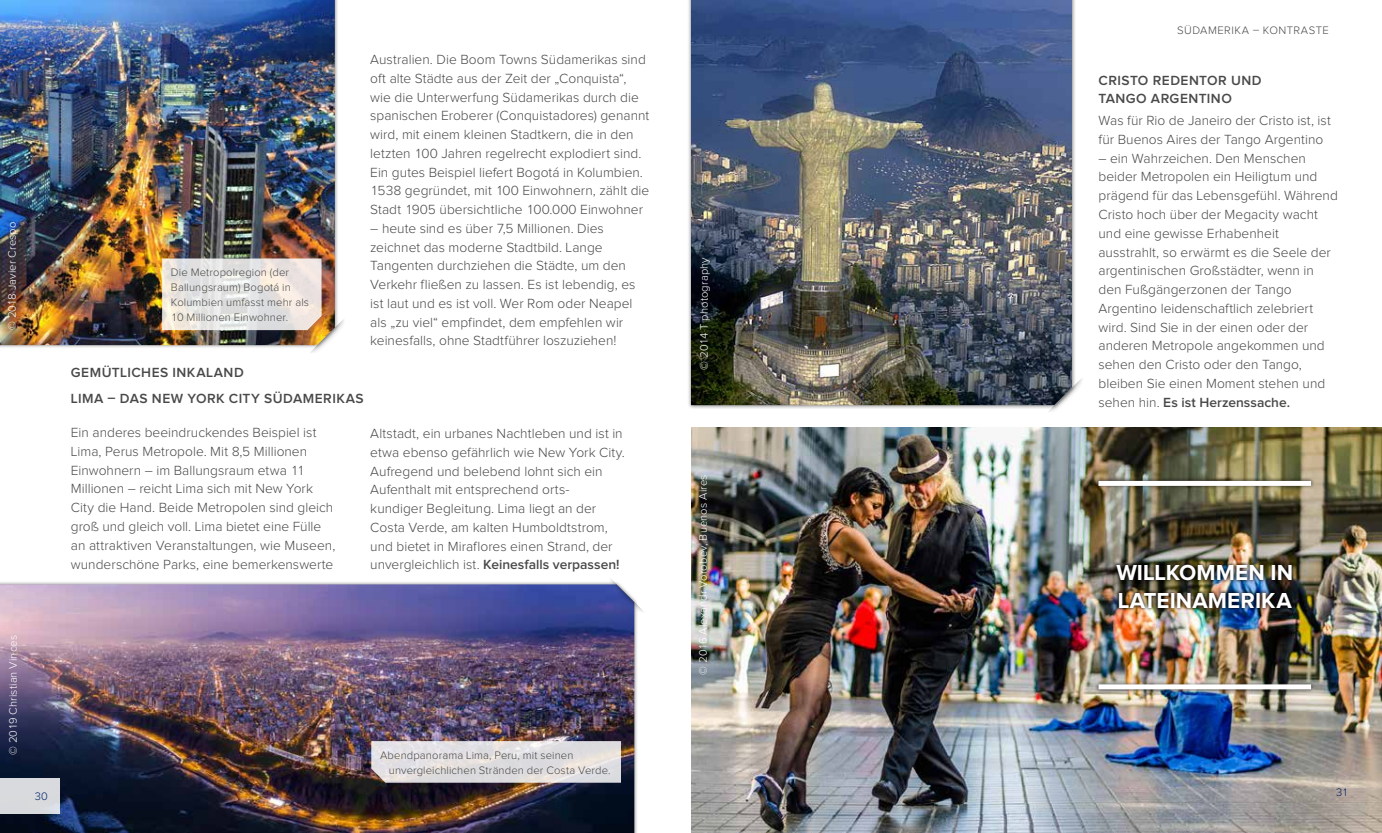
<style>
.page{position:relative;width:1382px;height:833px;background:#fff}
.page>*{position:absolute;margin:0;border:0;box-sizing:border-box;transform-origin:0 0}
.t1{font:700 22.5px/27.5px "Proxima Nova";letter-spacing:.005em;color:#fff}
.t2{font:300 13.75px/18.8px "Proxima Nova";color:#494948}
.t3{font:600 13.75px/25.9px "Proxima Nova";letter-spacing:.035em;color:#494948}
.t4{font:300 11.25px/15px "Proxima Nova";letter-spacing:.01em;color:#494948}
.t5{font:300 11.25px "Proxima Nova";letter-spacing:.01em;color:#fff}
.t6{font:300 11.25px "Proxima Nova";letter-spacing:.045em;color:#494948}
.t7{font:300 11.25px "Proxima Nova";color:#00226a}
.s1{font-weight:600}
</style>
<div class="page">
<img style="left:0;top:0;width:335px;height:345px">
<div style="left:309px;top:318px;width:36px;height:35px;background:#000;opacity:.75"></div>
<img style="left:162px;top:258px;width:179px;height:92px">
<div style="left:0;top:580px;width:638px;height:253px;background:#000;opacity:.5"></div>
<img style="left:0;top:584px;width:634px;height:249px">
<div style="left:610px;top:577px;width:35px;height:35px;background:#000;opacity:.75"></div>
<svg style="left:613px;top:577px;width:32px;height:32px"></svg>
<svg style="left:371px;top:741px;width:250px;height:41px;background:#e0ddde"></svg>
<div style="left:0;top:778px;width:60px;height:35px;background:#d8dadd"></div>
<hr style="left:687px;top:0;width:4px;height:409px;background:#000;opacity:.5">
<img style="left:691px;top:428px;width:691px;height:405px">
<div style="left:1094px;top:477px;width:221px;height:216px;background:#000;opacity:.75"></div>
<div style="left:1113px;top:561px;width:183px;height:50px;background:#000;opacity:.75"></div>
<div style="left:1098px;top:481px;width:213px;height:5px;background:#fff"></div>
<div style="left:1098px;top:684px;width:213px;height:5px;background:#fff"></div>
<img style="left:691px;top:0;width:381px;height:405px">
<div style="left:1047px;top:377px;width:36px;height:35px;background:#000;opacity:.75"></div>
<svg style="left:1047px;top:377px;width:33px;height:32px"></svg>
<p class="t5" style="left:6px;top:330px;width:110px;rotate:-90deg">© 2018 Javier Crespo</p>
<p class="t4" style="left:171px;top:265px;width:140px">Die Metropolregion (der<br>Ballungsraum) Bogotá in<br>Kolumbien umfasst mehr als<br>10 Millionen Einwohner.</p>
<p class="t2" style="left:370px;top:50px;width:281px">Australien. Die Boom Towns Südamerikas sind oft alte Städte aus der Zeit der „Conquista“, wie die Unterwerfung Südamerikas durch die spanischen Eroberer (Conquistadores) genannt wird, mit einem kleinen Stadtkern, die in den letzten 100 Jahren regelrecht explodiert sind.<br>Ein gutes Beispiel liefert Bogotá in Kolumbien.<br>1538 gegründet, mit 100 Einwohnern, zählt die Stadt 1905 übersichtliche 100.000 Einwohner</p>
<p class="t2" style="left:370px;top:219px;width:267px">– heute sind es über 7,5 Millionen. Dies zeichnet das moderne Stadtbild. Lange Tangenten durchziehen die Städte, um den Verkehr fließen zu lassen. Es ist lebendig, es ist laut und es ist voll. Wer Rom oder Neapel als „zu viel“ empfindet, dem empfehlen wir keinesfalls, ohne Stadtführer loszuziehen!</p>
<p class="t3" style="left:71px;top:359px;width:294px">GEMÜTLICHES INKALAND<br>LIMA – DAS NEW YORK CITY SÜDAMERIKAS</p>
<p class="t2" style="left:71px;top:423px;width:266px">Ein anderes beeindruckendes Beispiel ist Lima, Perus Metropole. Mit 8,5 Millionen Einwohnern – im Ballungsraum etwa 11<br>Millionen – reicht Lima sich mit New York City die Hand. Beide Metropolen sind gleich groß und gleich voll. Lima bietet eine Fülle an attraktiven Veranstaltungen, wie Museen, wunderschöne Parks, eine bemerkenswerte</p>
<p class="t2" style="left:370px;top:424px;width:256px">Altstadt, ein urbanes Nachtleben und ist in etwa ebenso gefährlich wie New York City.<br>Aufregend und belebend lohnt sich ein Aufenthalt mit entsprechend orts&shy;kundiger Begleitung. Lima liegt an der Costa Verde, am kalten Humboldtstrom, und bietet in Miraflores einen Strand, der unvergleichlich ist. <span class="s1">Keinesfalls verpassen!</span></p>
<p class="t5" style="left:7px;top:755px;width:121px;rotate:-90deg">© 2019 Christian Vinces</p>
<p class="t7" style="left:35px;top:790px;width:15px">30</p>
<p class="t4" style="left:389px;top:748px;width:223px;text-indent:-9px">Abendpanorama Lima, Peru, mit seinen unvergleichlichen Stränden der Costa Verde.</p>
<p class="t5" style="left:698px;top:370px;width:114px;rotate:-90deg">© 2014 T photography</p>
<p class="t5" style="left:697px;top:674px;width:201px;rotate:-90deg">© 2016 Alexandr Vorobev, Buenos Aires</p>
<p class="t6" style="left:1177px;top:24px;width:153px">SÜDAMERIKA – KONTRASTE</p>
<p class="t3" style="left:1098px;top:71px;width:165px;line-height:18.8px">CRISTO REDENTOR UND<br>TANGO ARGENTINO</p>
<p class="t2" style="left:1098px;top:112px;width:234px">Was für Rio de Janeiro der Cristo ist, ist für Buenos Aires der Tango Argentino</p>
<p class="t2" style="left:1098px;top:149px;width:241px">– ein Wahrzeichen. Den Menschen beider Metropolen ein Heiligtum und prägend für das Lebensgefühl. Während Cristo hoch über der Megacity wacht und eine gewisse Erhabenheit ausstrahlt, so erwärmt es die Seele der argentinischen Großstädter, wenn in den Fußgängerzonen der Tango Argentino leidenschaftlich zelebriert wird. Sind Sie in der einen oder der anderen Metropole angekommen und sehen den Cristo oder den Tango, bleiben Sie einen Moment stehen und sehen hin. <span class="s1">Es ist Herzenssache.</span></p>
<h1 class="t1" style="left:1116px;top:559px;width:178px">WILLKOMMEN IN<br>LATEINAMERIKA</h1>
<p class="t7" style="left:1336px;top:786px;width:14px">31</p>
</div>
